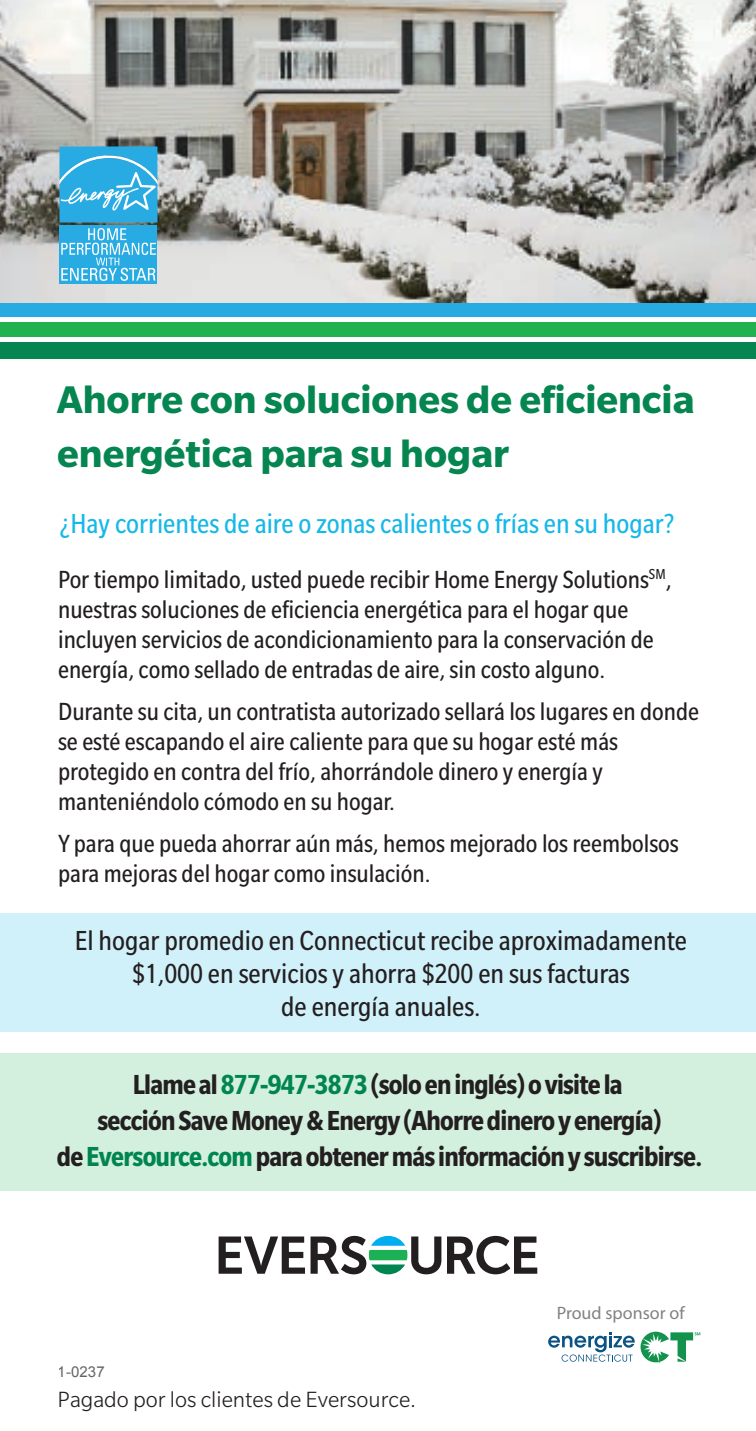
<style>
.page{position:relative;width:756px;height:1431px;background:#fff}
.page>*{position:absolute;margin:0;border:0;box-sizing:border-box;transform-origin:0 0}
.t1{font:700 42px/54px "Slate Pro";color:#058651}
.t2{font:700 condensed 30px/36px "Slate Pro";letter-spacing:-.025em;color:#231f20;text-align:center}
.t3{font:condensed 30px/33px "Slate Pro";color:#231f20;text-align:center}
.t4{font:condensed 30px "Slate Pro";color:#16b8e8}
.t5{font:condensed 27px/30px "Slate Pro";color:#231f20}
.t6{font:300 24px "Slate Pro";color:#231f20}
.t7{font:18px "Myriad Pro";color:#808285}
.t8{font:15px "Arial";color:#231f20}
.s1{color:#008551}
</style>
<div class="page">
<div style="left:0;top:913px;width:756px;height:119px;background:#d1f1fa"></div>
<svg style="left:548px;top:1332px;width:87px;height:30px"></svg>
<svg style="left:641px;top:1332px;width:59px;height:32px"></svg>
<div style="left:0;top:1053px;width:756px;height:138px;background:#d3efdd"></div>
<div style="left:0;top:302px;width:756px;height:15px;background:#28abe1"></div>
<div style="left:0;top:322px;width:756px;height:15px;background:#21b14e"></div>
<div style="left:0;top:342px;width:756px;height:17px;background:#058651"></div>
<img style="left:0;top:0;width:756px;height:302px">
<div style="left:59px;top:225px;width:98px;height:59px;background:#27abe2"></div>
<svg style="left:59px;top:146px;width:98px;height:135px"></svg>
<svg style="left:219px;top:1237px;width:86px;height:37px"></svg>
<svg style="left:311px;top:1236px;width:130px;height:38px"></svg>
<svg style="left:447px;top:1236px;width:90px;height:38px"></svg>
<h1 class="t1" style="left:57px;top:372px;width:639px">Ahorre con soluciones de eficiencia energética para su hogar</h1>
<p class="t4" style="left:60px;top:508px;width:617px">¿Hay corrientes de aire o zonas calientes o frías en su hogar?</p>
<p class="t5" style="left:58px;top:565px;width:615px">Por tiempo limitado, usted puede recibir Home Energy Solutions<sup>SM</sup>, nuestras soluciones de eficiencia energética para el hogar que incluyen servicios de acondicionamiento para la conservación de energía, como sellado de entradas de aire, sin costo alguno.</p>
<p class="t5" style="left:58px;top:697px;width:643px">Durante su cita, un contratista autorizado sellará los lugares en donde se esté escapando el aire caliente para que su hogar esté más protegido en contra del frío, ahorrándole dinero y energía y manteniéndolo cómodo en su hogar.</p>
<p class="t5" style="left:58px;top:829px;width:622px">Y para que pueda ahorrar aún más, hemos mejorado los reembolsos para mejoras del hogar como insulación.</p>
<p class="t3" style="left:75px;top:924px;width:614px">El hogar promedio en Connecticut recibe aproximadamente $1,000 en servicios y ahorra $200 en sus facturas<br>de energía anuales.</p>
<p class="t2" style="left:57px;top:1066px;width:647px">Llame al<span class="s1">877-947-3873</span>(solo en inglés) o visite la<br>sección Save Money &amp; Energy (Ahorre dinero y energía)<br>de <span class="s1">Eversource.com</span>para obtener más información y suscribirse.</p>
<p class="t8" style="left:58px;top:1362px;width:48px">1-0237</p>
<p class="t6" style="left:58px;top:1387px;width:360px">Pagado por los clientes de Eversource.</p>
<p class="t7" style="left:557px;top:1302px;width:129px">Proud sponsor of</p>
</div>
